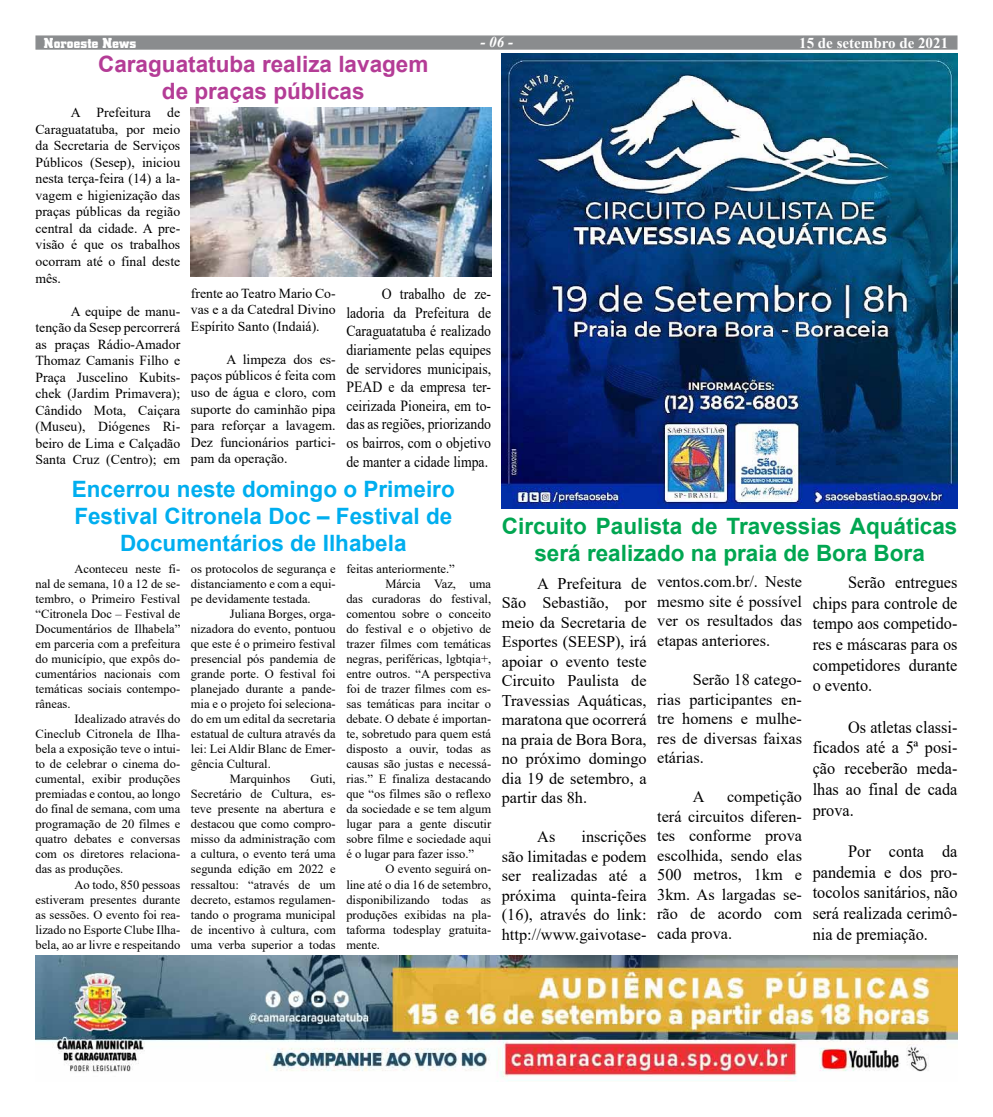
<style>
.page{position:relative;width:993px;height:1117px;background:#fff}
.page>*{position:absolute;margin:0;border:0;box-sizing:border-box;transform-origin:0 0}
.t1{font:700 22.5px/27px "Arial";color:#00aeef;text-align:center}
.t2{font:700 22.5px/27px "Arial";color:#00a651;text-align:center}
.t3{font:700 22.5px/27px "Arial";color:#b43c96;text-align:center}
.t4{font:17.25px/20.6px "Times New Roman";color:#000;text-align:justify;scale:.94 1}
.t5{font:16.25px/19.5px "Times New Roman";color:#000;text-align:justify}
.t6{font:15.5px/18.6px "Times New Roman";color:#000;text-align:justify;scale:.89 1}
.t7{font:700 15px "Times New Roman";color:#fff}
.t8{font:700 15px "City D";letter-spacing:.005em;color:#fff}
.t9{font:italic 700 15px "Times New Roman";color:#fff}
.t10{font:13.75px/16.5px "Times New Roman";color:#000;text-align:justify}
.t11{font:12.5px/15px "Times New Roman";color:#000;text-align:justify}
</style>
<div class="page">
<div style="left:35px;top:35px;width:922px;height:15px;background:#8a8c8e;border:1px solid #8a8c8e"></div>
<img style="left:35px;top:955px;width:922px;height:126px">
<img style="left:501px;top:53px;width:456px;height:455px">
<img style="left:191px;top:108px;width:300px;height:168px">
<p class="t8" style="left:44px;top:35px;width:94px">Noroeste News</p>
<p class="t9" style="left:480px;top:31px;width:34px">- 06 -</p>
<p class="t7" style="left:798px;top:32px;width:150px">15 de setembro de 2021</p>
<h1 class="t3" style="left:98px;top:51px;width:332px">Caraguatatuba realiza lavagem de praças públicas</h1>
<p class="t10" style="left:35px;top:104px;width:146px;text-indent:35px">A Prefeitura de Caraguatatuba, por meio da Secretaria de Serviços Públicos (Sesep), iniciou nesta terça-feira (14) a la&shy;vagem e higienização das praças públicas da região central da cidade. A pre&shy;visão é que os trabalhos ocorram até o final deste mês.</p>
<p class="t10" style="left:35px;top:302px;width:146px;text-indent:35px">A equipe de manu&shy;tenção da Sesep percorrerá as praças Rádio-Amador Thomaz Camanis Filho e Praça Juscelino Kubits&shy;chek (Jardim Primavera); Cândido Mota, Caiçara (Museu), Diógenes Ri&shy;beiro de Lima e Calçadão Santa Cruz (Centro); em</p>
<p class="t10" style="left:191px;top:284px;width:146px">frente ao Teatro Mario Co&shy;vas e a da Catedral Divino Espírito Santo (Indaiá).</p>
<p class="t10" style="left:191px;top:350px;width:146px;text-indent:35px">A limpeza dos es&shy;paços públicos é feita com uso de água e cloro, com suporte do caminhão pipa para reforçar a lavagem.<br>Dez funcionários partici&shy;pam da operação.</p>
<p class="t6" style="left:346px;top:284px;width:164px;text-indent:35px">O trabalho de ze&shy;ladoria da Prefeitura de Caraguatatuba é realizado diariamente pelas equipes de servidores municipais, PEAD e da empresa ter&shy;ceirizada Pioneira, em to&shy;das as regiões, priorizando os bairros, com o objetivo de manter a cidade limpa.</p>
<h1 class="t1" style="left:72px;top:475px;width:384px">Encerrou neste domingo o Primeiro<br>Festival Citronela Doc – Festival de<br>Documentários de Ilhabela</h1>
<p class="t11" style="left:35px;top:561px;width:146px;text-indent:39px">Aconteceu neste fi&shy;nal de semana, 10 a 12 de se&shy;tembro, o Primeiro Festival “Citronela Doc – Festival de Documentários de Ilhabela” em parceria com a prefeitura do município, que expôs do&shy;cumentários nacionais com temáticas sociais contempo&shy;râneas.</p>
<p class="t11" style="left:35px;top:711px;width:146px;text-indent:39px">Idealizado através do Cineclub Citronela de Ilha&shy;bela a exposição teve o intui&shy;to de celebrar o cinema do&shy;cumental, exibir produções premiadas e contou, ao longo do final de semana, com uma programação de 20 filmes e quatro debates e conversas com os diretores relaciona&shy;das as produções.</p>
<p class="t11" style="left:35px;top:876px;width:146px;text-indent:39px">Ao todo, 850 pessoas estiveram presentes durante as sessões. O evento foi rea&shy;lizado no Esporte Clube Ilha&shy;bela, ao ar livre e respeitando</p>
<p class="t11" style="left:191px;top:561px;width:146px">os protocolos de segurança e distanciamento e com a equi&shy;pe devidamente testada.</p>
<p class="t11" style="left:230px;top:606px;width:107px">Juliana Borges, orga-</p>
<p class="t11" style="left:191px;top:621px;width:146px">nizadora do evento, pontuou</p>
<p class="t11" style="left:191px;top:636px;width:146px">que este é o primeiro festival</p>
<p class="t11" style="left:191px;top:651px;width:146px">presencial pós pandemia de</p>
<p class="t11" style="left:191px;top:666px;width:146px">grande porte. O festival foi</p>
<p class="t11" style="left:191px;top:681px;width:146px">planejado durante a pande-</p>
<p class="t11" style="left:191px;top:696px;width:146px">mia e o projeto foi seleciona-</p>
<p class="t11" style="left:191px;top:711px;width:146px">do em um edital da secretaria</p>
<p class="t11" style="left:191px;top:726px;width:146px">estatual de cultura através da</p>
<p class="t11" style="left:191px;top:741px;width:146px">lei: Lei Aldir Blanc de Emer-</p>
<p class="t11" style="left:191px;top:756px;width:81px">gência Cultural.</p>
<p class="t11" style="left:230px;top:771px;width:62px">Marquinhos</p>
<p class="t11" style="left:346px;top:561px;width:110px">feitas anteriormente.”</p>
<p class="t11" style="left:385px;top:576px;width:107px">Márcia Vaz, uma</p>
<p class="t11" style="left:346px;top:591px;width:146px">das curadoras do festival,</p>
<p class="t11" style="left:346px;top:606px;width:146px">comentou sobre o conceito</p>
<p class="t11" style="left:346px;top:621px;width:146px">do festival e o objetivo de</p>
<p class="t11" style="left:346px;top:636px;width:146px">trazer filmes com temáticas</p>
<p class="t11" style="left:346px;top:651px;width:146px">negras, periféricas, lgbtqia+,</p>
<p class="t11" style="left:346px;top:666px;width:146px">entre outros. “A perspectiva</p>
<p class="t11" style="left:346px;top:681px;width:146px">foi de trazer filmes com es-</p>
<p class="t11" style="left:346px;top:696px;width:146px">sas temáticas para incitar o</p>
<p class="t11" style="left:346px;top:711px;width:146px">debate. O debate é importan-</p>
<p class="t11" style="left:346px;top:726px;width:146px">te, sobretudo para quem está</p>
<p class="t11" style="left:346px;top:741px;width:146px">disposto a ouvir, todas as</p>
<p class="t11" style="left:346px;top:756px;width:146px">causas são justas e necessá-</p>
<p class="t11" style="left:346px;top:771px;width:146px">rias.” E finaliza destacando</p>
<p class="t11" style="left:346px;top:786px;width:146px">que “os filmes são o reflexo</p>
<p class="t11" style="left:346px;top:801px;width:146px">da sociedade e se tem algum</p>
<p class="t11" style="left:346px;top:816px;width:146px">lugar para a gente discutir</p>
<p class="t11" style="left:346px;top:831px;width:146px">sobre filme e sociedade aqui</p>
<p class="t11" style="left:346px;top:846px;width:129px">é o lugar para fazer isso.”</p>
<p class="t11" style="left:385px;top:861px;width:107px">O evento seguirá on-</p>
<p class="t11" style="left:346px;top:876px;width:146px">line até o dia 16 de setembro,</p>
<p class="t11" style="left:346px;top:891px;width:146px">disponibilizando todas as</p>
<p class="t11" style="left:346px;top:906px;width:146px">produções exibidas na pla-</p>
<p class="t11" style="left:346px;top:921px;width:146px">taforma todesplay gratuita-</p>
<p class="t11" style="left:346px;top:936px;width:35px">mente.</p>
<p class="t11" style="left:191px;top:771px;width:146px;text-indent:119px">Guti, Secretário de Cultura, es&shy;teve presente na abertura e destacou que como compro&shy;misso da administração com a cultura, o evento terá uma segunda edição em 2022 e ressaltou: “através de um decreto, estamos regulamen&shy;tando o programa municipal de incentivo à cultura, com uma verba superior a todas</p>
<h1 class="t2" style="left:501px;top:513px;width:457px">Circuito Paulista de Travessias Aquáticas será realizado na praia de Bora Bora</h1>
<p class="t5" style="left:501px;top:573px;width:146px;text-indent:35px">A Prefeitura de São Sebastião, por meio da Secretaria de Esportes (SEESP), irá apoiar o evento teste Circuito Paulista de Travessias Aquáticas, maratona que ocorrerá na praia de Bora Bora, no próximo domingo dia 19 de setembro, a partir das 8h.</p>
<h3 class="t5" style="left:537px;top:826px;width:20px">As</h3>
<h3 class="t5" style="left:657px;top:571px;width:146px">ventos.com.br/. Neste mesmo site é possível ver os resultados das etapas anteriores.</h3>
<h3 class="t5" style="left:657px;top:669px;width:146px;text-indent:35px">Serão 18 catego&shy;rias participantes en&shy;tre homens e mulhe&shy;res de diversas faixas etárias.</h3>
<h3 class="t5" style="left:692px;top:786px;width:13px">A</h3>
<h2 class="t4" style="left:812px;top:571px;width:155px;text-indent:35px">Serão entregues chips para controle de tempo aos competido&shy;res e máscaras para os competidores durante o evento.</h2>
<h2 class="t4" style="left:812px;top:716px;width:155px;text-indent:35px">Os atletas classi&shy;ficados até a 5ª posi&shy;ção receberão meda&shy;lhas ao final de cada prova.</h2>
<h2 class="t4" style="left:812px;top:840px;width:155px;text-indent:35px">Por conta da pandemia e dos pro&shy;tocolos sanitários, não será realizada cerimô&shy;nia de premiação.</h2>
<h3 class="t5" style="left:657px;top:786px;width:146px;text-indent:70px">competição terá circuitos diferen&shy;tes conforme prova escolhida, sendo elas 500 metros, 1km e 3km. As largadas se&shy;rão de acordo com cada prova.</h3>
<h3 class="t5" style="left:501px;top:826px;width:146px;text-indent:80px">inscrições são limitadas e podem ser realizadas até a próxima quinta-feira (16), através do link: http://www.gaivotase-</h3>
</div>
